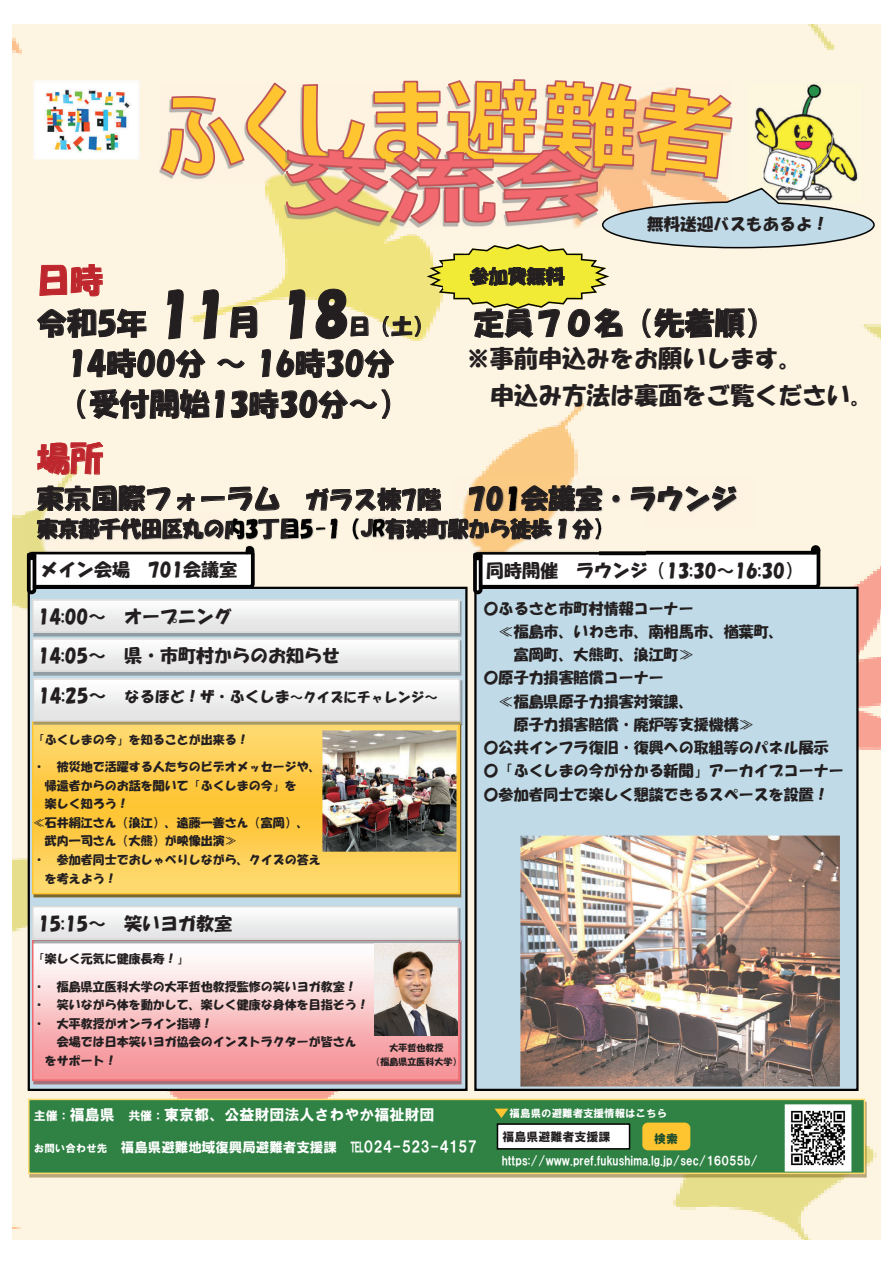
<style>
.page{position:relative;width:893px;height:1263px;background:#fff}
.page>*{position:absolute;margin:0;border:0;box-sizing:border-box;transform-origin:0 0}
.t1{font:33px "HGS Soei Kakupoptai";color:#be272d}
.t2{font:30px/40.8px "HGS Soei Kakupoptai";letter-spacing:.005em;color:#231f20}
.t3{font:27px "HGS Soei Kakupoptai";letter-spacing:.005em;color:#231f20}
.t4{font:24px/37.2px "HGS Soei Kakupoptai";color:#231f20}
.t5{font:21px "HGS Soei Kakupoptai";letter-spacing:-.01em;color:#231f20}
.t6{font:18.9px "HGS Soei Kakupoptai";letter-spacing:.005em;color:#231f20}
.t7{font:18px/39px "HGS Soei Kakupoptai";color:#231f20}
.t8{font:16.5px "HG Soei Kakupoptai";color:#231f20}
.t9{font:15px "HGS Soei Kakupoptai";color:#231f20}
.t10{font:15px "HGS Soei Kakugothic UB";color:#fff}
.t11{font:13.5px "HGS Soei Kakugothic UB";color:#fff}
.t12{font:12px/18.6px "HGS Soei Kakupoptai";color:#231f20}
.t13{font:12px "HGS Soei Kakugothic UB";color:#fff}
.t14{font:12px "HGS Soei Kakugothic UB";color:#231f20}
.t15{font:12px "HGS Soei Kakugothic UB";color:#1e4e2d}
.t16{font:10.5px "HGS Soei Kakugothic UB";color:#fff}
.t17{font:9px/14px "HGS Soei Kakupoptai";color:#231f20;text-align:center}
.s1{font-size:54px}
.s2{font-size:33px}
.s3{font-size:24px}
.s4{font-size:21px}
.s5{font-size:18px}
.s6{font-size:13.5px}
.s7{font-size:12px}
.s8{font-size:10.5px}
.s9{font-size:15px}
</style>
<div class="page">
<div style="left:13px;top:24px;width:867px;height:1215px;background:#fdf4e2"></div>
<svg style="left:31px;top:590px;width:434px;height:498px;background:#b8cbcf"></svg>
<div style="left:28px;top:587px;width:440px;height:504px;border:2px solid #030303"></div>
<img style="left:35px;top:725px;width:422px;height:166px">
<div style="left:32px;top:721px;width:428px;height:173px;border:2px solid #fec530"></div>
<img style="left:34px;top:681px;width:428px;height:44px">
<div style="left:33px;top:678px;width:427px;height:44px;border:2px solid #d9d9d9"></div>
<img style="left:33px;top:941px;width:429px;height:143px">
<img style="left:35px;top:943px;width:422px;height:135px">
<div style="left:32px;top:938px;width:428px;height:143px;border:2px solid #f1696e"></div>
<img style="left:33px;top:908px;width:427px;height:35px">
<div style="left:32px;top:906px;width:427px;height:34px;border:2px solid #d9d9d9"></div>
<div style="left:475px;top:588px;width:382px;height:502px;background:#c0dbe7"></div>
<div style="left:474px;top:587px;width:384px;height:504px;border:2px solid #030303"></div>
<svg style="left:25px;top:552px;width:232px;height:44px"></svg>
<svg style="left:471px;top:543px;width:351px;height:53px"></svg>
<img style="left:453px;top:477px;width:53px;height:35px">
<img style="left:506px;top:477px;width:248px;height:52px">
<img style="left:25px;top:512px;width:208px;height:40px">
<img style="left:233px;top:512px;width:14px;height:40px">
<img style="left:247px;top:512px;width:41px;height:40px">
<img style="left:288px;top:512px;width:14px;height:40px">
<img style="left:302px;top:512px;width:13px;height:40px">
<img style="left:315px;top:512px;width:13px;height:40px">
<img style="left:328px;top:512px;width:272px;height:40px">
<img style="left:349px;top:512px;width:49px;height:40px">
<img style="left:600px;top:507px;width:46px;height:49px">
<img style="left:374px;top:943px;width:84px;height:92px">
<img style="left:33px;top:80px;width:107px;height:80px">
<img style="left:323px;top:730px;width:133px;height:121px">
<img style="left:33px;top:602px;width:429px;height:34px">
<img style="left:35px;top:602px;width:422px;height:28px">
<div style="left:32px;top:599px;width:428px;height:34px;border:2px solid #d9d9d9"></div>
<img style="left:33px;top:641px;width:429px;height:34px">
<img style="left:35px;top:641px;width:422px;height:28px">
<div style="left:32px;top:638px;width:428px;height:34px;border:2px solid #d9d9d9"></div>
<img style="left:29px;top:1101px;width:838px;height:76px">
<div style="left:29px;top:1099px;width:835px;height:74px;background:#2f8244"></div>
<div style="left:28px;top:1099px;width:837px;height:75px;border:2px solid #ffda6f"></div>
<img style="left:784px;top:1105px;width:67px;height:66px">
<div style="left:644px;top:1124px;width:45px;height:25px;background:#fec530;border-radius:4px"></div>
<div style="left:642px;top:1122px;width:48px;height:28px;border:3px solid #fec530;border-radius:4px"></div>
<div style="left:497px;top:1124px;width:132px;height:25px;background:#fff"></div>
<div style="left:497px;top:1123px;width:133px;height:26px;border:2px solid #030303"></div>
<svg style="left:494px;top:1108px;width:15px;height:10px"></svg>
<svg style="left:159px;top:78px;width:716px;height:231px;background:#ebd0a5"></svg>
<div style="left:444px;top:264px;width:147px;height:25px;background:#f1eb36"></div>
<img style="left:521px;top:835px;width:319px;height:251px">
<h3 class="t8" style="left:647px;top:216px;width:183px">無料送迎バスもあるよ！</h3>
<h1 class="t1" style="left:37px;top:263px;width:68px">日時</h1>
<h3 class="t6" style="left:470px;top:267px;width:96px">参加費無料</h3>
<h2 class="t2" style="left:37px;top:302px;width:313px">令和5年 <span class="s1">11</span><span class="s2">月</span> <span class="s1">18</span></h2>
<h3 class="t5" style="left:349px;top:316px;width:86px">日（土）</h3>
<h2 class="t2" style="left:474px;top:302px;width:303px">定員７０名（先着順）</h2>
<h2 class="t2" style="left:59px;top:343px;width:351px">14時00分 ～ 16時30分（受付開始13時30分～）</h2>
<h1 class="t1" style="left:37px;top:442px;width:68px">場所</h1>
<h3 class="t3" style="left:37px;top:485px;width:702px">東京国際フォーラム <span class="s3">ガラス棟7階</span> 701会議室・ラウンジ</h3>
<h3 class="t5" style="left:37px;top:518px;width:579px">東京都千代田区丸の内3丁目5-1（JR有楽町駅から徒歩１分）</h3>
<h3 class="t4" style="left:490px;top:340px;width:382px;text-indent:-24px">※事前申込みをお願いします。<br>申込み方法は裏面をご覧ください<span class="s4">。</span></h3>
<h3 class="t7" style="left:40px;top:550px;width:199px">メイン会場 701会議室</h3>
<h3 class="t7" style="left:486px;top:550px;width:318px">同時開催 ラウンジ（13:30～16:30）</h3>
<h3 class="t7" style="left:38px;top:597px;width:304px">14:00～ オープニング<br>14:05～ 県・市町村からのお知らせ</h3>
<p class="t9" style="left:38px;top:689px;width:401px"><span class="s5">14:25～</span> なるほど！ザ・ふくしま<span class="s6">～クイズにチャレンジ～</span></p>
<p class="t12" style="left:33px;top:730px;width:217px">「ふくしまの今」を知ることが出来る！</p>
<p class="t12" style="left:33px;top:757px;width:289px">・ 被災地で活躍する人たちのビデオメッセージや、</p>
<p class="t12" style="left:45px;top:776px;width:253px">帰還者からのお話を聞いて「ふくしまの今」を</p>
<p class="t12" style="left:45px;top:795px;width:85px">楽しく知ろう！</p>
<p class="t12" style="left:33px;top:813px;width:277px">≪石井絹江さん（浪江）、遠藤一善さん（富岡）、</p>
<p class="t12" style="left:45px;top:832px;width:193px">武内一司さん（大熊）が映像出演≫</p>
<p class="t12" style="left:33px;top:850px;width:289px">・ 参加者同士でおしゃべりしながら、クイズの答え</p>
<p class="t12" style="left:45px;top:869px;width:73px">を考えよう！</p>
<h3 class="t7" style="left:38px;top:904px;width:196px">15:15～ 笑いヨガ教室</h3>
<p class="t12" style="left:33px;top:949px;width:157px">「楽しく元気に健康長寿！」</p>
<p class="t12" style="left:33px;top:977px;width:337px">・ 福島県立医科大学の大平哲也教授監修の笑いヨガ教室！・ 笑いながら体を動かして、楽しく健康な身体を目指そう！・ 大平教授がオンライン指導！</p>
<p class="t12" style="left:45px;top:1033px;width:313px;text-indent:12px">会場では日本笑いヨガ協会のインストラクターが皆さんをサポート！</p>
<p class="t17" style="left:372px;top:1040px;width:92px">大平哲也教授<br>（福島県立医科大学）</p>
<p class="t9" style="left:484px;top:601px;width:212px">〇ふるさと市町村情報コーナー</p>
<p class="t9" style="left:499px;top:624px;width:287px">≪福島市、いわき市、南相馬市、楢葉町、</p>
<p class="t9" style="left:514px;top:647px;width:182px">富岡町、大熊町、浪江町≫</p>
<p class="t9" style="left:484px;top:670px;width:182px">〇原子力損害賠償コーナー</p>
<p class="t9" style="left:499px;top:694px;width:197px">≪福島県原子力損害対策課、</p>
<p class="t9" style="left:514px;top:717px;width:242px">原子力損害賠償・廃炉等支援機構≫</p>
<p class="t9" style="left:484px;top:740px;width:347px">〇公共インフラ復旧・復興への取組等のパネル展示</p>
<p class="t9" style="left:484px;top:763px;width:362px">〇「ふくしまの今が分かる新聞」アーカイブコーナー</p>
<p class="t9" style="left:484px;top:786px;width:347px">〇参加者同士で楽しく懇談できるスペースを設置！</p>
<p class="t10" style="left:34px;top:1107px;width:402px"><span class="s7">主催：</span>福島県 <span class="s7">共催：</span>東京都、公益財団法人さわやか福祉財団</p>
<p class="t11" style="left:34px;top:1140px;width:445px"><span class="s8">お問い合わせ先</span> 福島県避難地域復興局避難者支援課 ℡<span class="s9">024-523-4157</span></p>
<p class="t16" style="left:510px;top:1108px;width:159px">福島県の避難者支援情報はこちら</p>
<p class="t14" style="left:502px;top:1131px;width:109px">福島県避難者支援課</p>
<p class="t15" style="left:654px;top:1133px;width:25px">検索</p>
<p class="t13" style="left:502px;top:1155px;width:258px">https://www.pref.fukushima.lg.jp/sec/16055b/</p>
</div>
